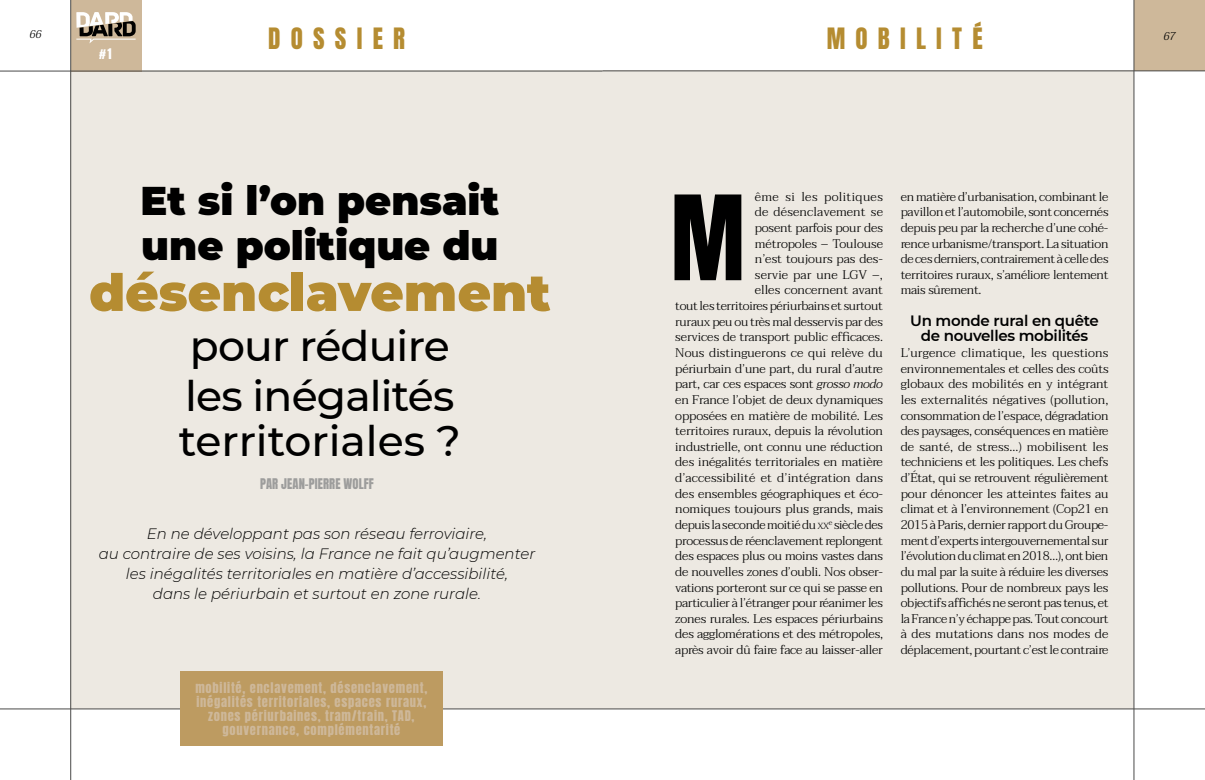
<style>
.page{position:relative;width:1205px;height:780px;background:#fff}
.page>*{position:absolute;margin:0;border:0;box-sizing:border-box;transform-origin:0 0}
.t1{font:99.75px "Anton";color:#000}
.t2{font:900 51.25px "Montserrat";color:#b58c31}
.t3{font:500 42.5px/50px "Montserrat";letter-spacing:-.02em;color:#000}
.t4{font:500 42.5px "Montserrat";color:#000}
.t5{font:900 40px/45px "Montserrat";color:#000}
.t6{font:25px "Anton";letter-spacing:.41em;color:#b58c31}
.t7{font:italic 300 15px/20px "Montserrat";color:#000;text-align:center}
.t8{font:600 15px/15.6px "Montserrat";letter-spacing:-.02em;color:#000;text-align:center}
.t9{font:300 12.5px/15.6px "Taviraj";letter-spacing:-.015em;color:#000;text-align:justify}
.t10{font:12.5px/13.8px "Anton";letter-spacing:.06em;color:#ceb89a;text-align:center}
.t11{font:12.5px "Anton";letter-spacing:.01em;color:#9d9d9c}
.t12{font:12.5px "Anton";color:#fff}
.t13{font:italic 300 11.25px "Taviraj";color:#000}
.s1{font-style:italic}
.s2{font-size:8.75px}
</style>
<div class="page">
<div style="left:71px;top:71px;width:1063px;height:638px;background:#ede9e2"></div>
<div style="left:71px;top:0;width:70px;height:71px;background:#ceb89a"></div>
<div style="left:1134px;top:0;width:71px;height:71px;background:#ceb89a"></div>
<hr style="left:0;top:71px;width:602px;height:1px;background:#4a4a49">
<hr style="left:602px;top:71px;width:603px;height:1px;background:#4a4a49">
<hr style="left:0;top:708px;width:1205px;height:1px;background:#4a4a49">
<hr style="left:1133px;top:0;width:1px;height:780px;background:#4a4a49">
<hr style="left:70px;top:0;width:1px;height:780px;background:#4a4a49">
<svg style="left:76px;top:12px;width:60px;height:31px"></svg>
<div style="left:181px;top:671px;width:262px;height:75px;background:#bd9b61"></div>
<p class="t13" style="left:29px;top:28px;width:14px">66</p>
<h3 class="t6" style="left:826px;top:20px;width:157px">MOBILITÉ</h3>
<p class="t13" style="left:1163px;top:29px;width:14px">67</p>
<h3 class="t6" style="left:268px;top:20px;width:138px">DOSSIER</h3>
<p class="t12" style="left:99px;top:45px;width:14px">#1</p>
<h3 class="t5" style="left:141px;top:178px;width:360px">Et si l’on pensait une politique du</h3>
<h2 class="t2" style="left:89px;top:261px;width:463px">désenclavement</h2>
<h3 class="t3" style="left:185px;top:321px;width:271px">pour réduire les inégalités</h3>
<h3 class="t4" style="left:179px;top:415px;width:284px">territoriales ?</h3>
<p class="t11" style="left:260px;top:475px;width:115px">PAR JEAN-PIERRE WOLFF</p>
<p class="t7" style="left:99px;top:524px;width:438px">En ne développant pas son réseau ferroviaire,<br>au contraire de ses voisins, la France ne fait qu’augmenter les inégalités territoriales en matière d’accessibilité,<br>dans le périurbain et surtout en zone rurale.</p>
<p class="t10" style="left:195px;top:681px;width:233px">mobilité, enclavement, désenclavement, inégalités territoriales, espaces ruraux, zones périurbaines, tram/train, TAD, gouvernance, complémentarité</p>
<p class="t9" style="left:675px;top:188px;width:209px;text-align:right">ême si les politiques<br>de désenclavement se<br>posent parfois pour des<br>métropoles – Toulouse<br>n’est toujours pas des-<br>servie par une LGV –,<br>elles concernent avant<br>tout les territoires périurbains et surtout ruraux peu ou très mal desservis par des services de transport public efficaces.<br>Nous distinguerons ce qui relève du périurbain d’une part, du rural d’autre part, car ces espaces sont <span class="s1">grosso modo </span>en France l’objet de deux dynamiques opposées en matière de mobilité. Les territoires ruraux, depuis la révolution industrielle, ont connu une réduction des inégalités territoriales en matière d’accessibilité et d’intégration dans des ensembles géographiques et éco&shy;nomiques toujours plus grands, mais depuis la seconde moitié du <span class="s2">xx</span><sup>e</sup> siècle des processus de réenclavement replongent des espaces plus ou moins vastes dans de nouvelles zones d’oubli. Nos obser&shy;vations porteront sur ce qui se passe en particulier à l’étranger pour réanimer les zones rurales. Les espaces périurbains des agglomérations et des métropoles, après avoir dû faire face au laisser-aller</p>
<p class="t9" style="left:901px;top:188px;width:209px">en matière d’urbanisation, combinant le pavillon et l’automobile, sont concernés depuis peu par la recherche d’une cohé&shy;rence urbanisme/transport. La situation de ces derniers, contrairement à celle des territoires ruraux, s’améliore lentement mais sûrement.</p>
<h1 class="t1" style="left:671px;top:167px;width:76px">M</h1>
<p class="t8" style="left:910px;top:312px;width:190px">Un monde rural en quête de nouvelles mobilités</p>
<p class="t9" style="left:901px;top:345px;width:209px">L’urgence climatique, les questions environnementales et celles des coûts globaux des mobilités en y intégrant les externalités négatives (pollution, consommation de l’espace, dégradation des paysages, conséquences en matière de santé, de stress…) mobilisent les techniciens et les politiques. Les chefs d’État, qui se retrouvent régulièrement pour dénoncer les atteintes faites au climat et à l’environnement (Cop21 en 2015 à Paris, dernier rapport du Groupe&shy;ment d’experts intergouvernemental sur l’évolution du climat en 2018…), ont bien du mal par la suite à réduire les diverses pollutions. Pour de nombreux pays les objectifs affichés ne seront pas tenus, et la France n’y échappe pas. Tout concourt à des mutations dans nos modes de déplacement, pourtant c’est le contraire</p>
</div>
